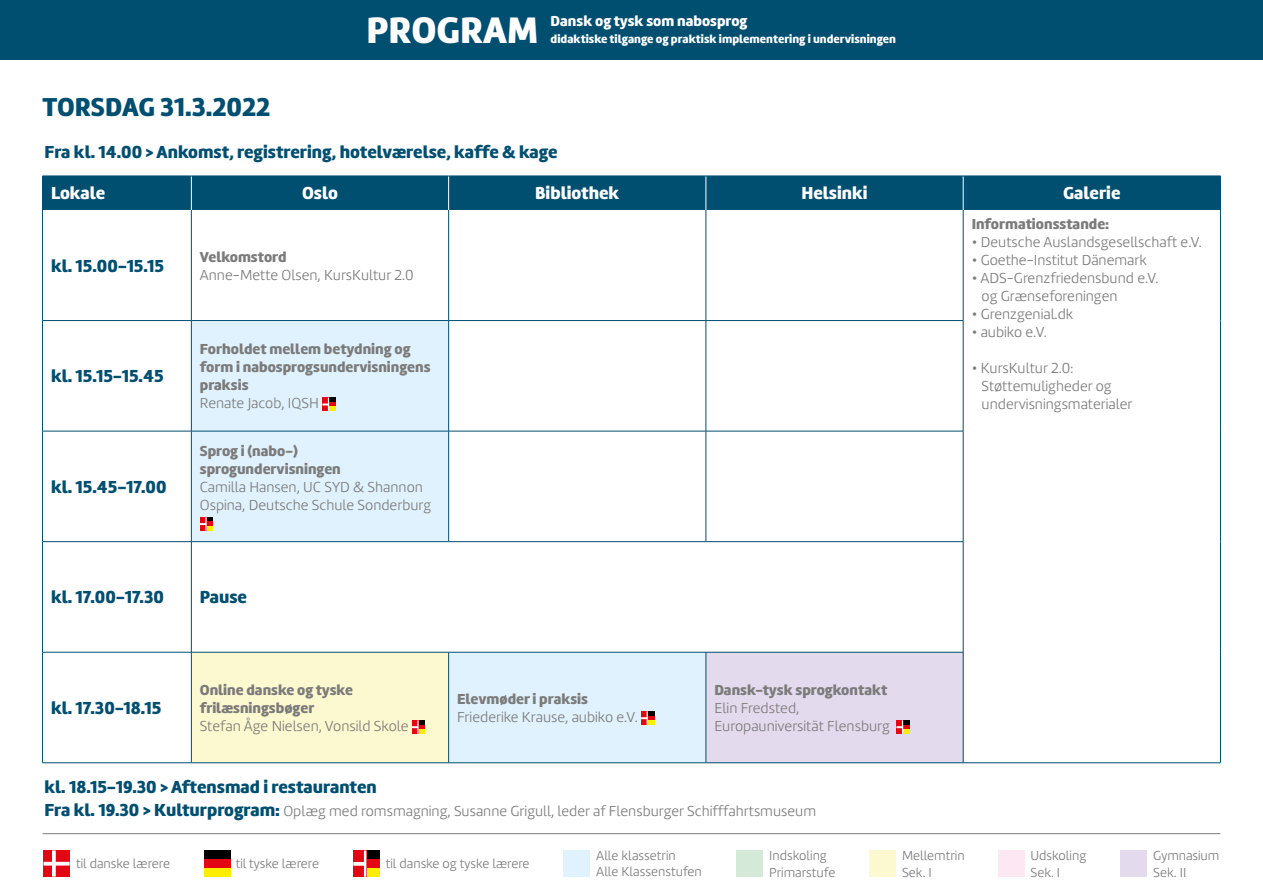
<style>
.page{position:relative;width:1263px;height:893px;background:#fff}
.page>*{position:absolute;margin:0;border:0;box-sizing:border-box;transform-origin:0 0}
.t1{font:900 38.25px "Marine";color:#fff}
.t2{font:900 26.85px "Marine";color:#004e70}
.t3{font:900 18px "Marine";color:#004e70}
.t4{font:900 18px "Marine";color:#fff}
.t5{font:300 15px/18px "Marine";color:#7c7b7b}
.t6{font:900 15px/18px "Marine";color:#7c7b7b}
.t7{font:900 15px "Marine";color:#fff}
.t8{font:300 13.5px/16.2px "Marine";color:#7c7b7b}
.t9{font:900 12px "Marine";color:#fff}
.s1{font-weight:900;font-size:18px;color:#004e70}
</style>
<div class="page">
<div style="left:43px;top:177px;width:1177px;height:33px;background:#004e70"></div>
<svg style="left:43px;top:210px;width:148px;height:552px"></svg>
<svg style="left:192px;top:321px;width:514px;height:441px"></svg>
<div style="left:191px;top:652px;width:258px;height:111px;background:#fcf8cf"></div>
<div style="left:706px;top:652px;width:257px;height:111px;background:#e3daed"></div>
<hr style="left:191px;top:210px;width:1px;height:110px;background:#004e70">
<hr style="left:448px;top:210px;width:1px;height:110px;background:#004e70">
<hr style="left:706px;top:210px;width:1px;height:110px;background:#004e70">
<hr style="left:963px;top:210px;width:1px;height:110px;background:#004e70">
<hr style="left:42px;top:320px;width:149px;height:1px;background:#004e70">
<hr style="left:191px;top:320px;width:258px;height:1px;background:#004e70">
<hr style="left:191px;top:321px;width:1px;height:110px;background:#004e70">
<hr style="left:449px;top:320px;width:257px;height:1px;background:#004e70">
<hr style="left:448px;top:321px;width:1px;height:110px;background:#004e70">
<hr style="left:706px;top:320px;width:257px;height:1px;background:#004e70">
<hr style="left:706px;top:321px;width:1px;height:110px;background:#004e70">
<hr style="left:963px;top:321px;width:1px;height:110px;background:#004e70">
<hr style="left:42px;top:431px;width:149px;height:1px;background:#004e70">
<hr style="left:191px;top:431px;width:258px;height:1px;background:#004e70">
<hr style="left:191px;top:431px;width:1px;height:110px;background:#004e70">
<hr style="left:449px;top:431px;width:257px;height:1px;background:#004e70">
<hr style="left:448px;top:431px;width:1px;height:110px;background:#004e70">
<hr style="left:706px;top:431px;width:257px;height:1px;background:#004e70">
<hr style="left:706px;top:431px;width:1px;height:110px;background:#004e70">
<hr style="left:963px;top:431px;width:1px;height:110px;background:#004e70">
<hr style="left:42px;top:541px;width:149px;height:1px;background:#004e70">
<hr style="left:191px;top:541px;width:258px;height:1px;background:#004e70">
<hr style="left:191px;top:542px;width:1px;height:110px;background:#004e70">
<hr style="left:449px;top:541px;width:257px;height:1px;background:#004e70">
<hr style="left:706px;top:541px;width:257px;height:1px;background:#004e70">
<hr style="left:963px;top:542px;width:1px;height:110px;background:#004e70">
<hr style="left:42px;top:652px;width:149px;height:1px;background:#004e70">
<hr style="left:191px;top:652px;width:258px;height:1px;background:#004e70">
<hr style="left:191px;top:652px;width:1px;height:111px;background:#004e70">
<hr style="left:449px;top:652px;width:257px;height:1px;background:#004e70">
<hr style="left:448px;top:652px;width:1px;height:111px;background:#004e70">
<hr style="left:706px;top:652px;width:257px;height:1px;background:#004e70">
<hr style="left:706px;top:652px;width:1px;height:111px;background:#004e70">
<hr style="left:963px;top:652px;width:1px;height:111px;background:#004e70">
<hr style="left:191px;top:176px;width:1px;height:34px;background:#fff">
<hr style="left:448px;top:176px;width:1px;height:34px;background:#fff">
<hr style="left:706px;top:176px;width:1px;height:34px;background:#fff">
<hr style="left:963px;top:176px;width:1px;height:34px;background:#fff">
<hr style="left:42px;top:176px;width:149px;height:1px;background:#004e70">
<hr style="left:42px;top:176px;width:1px;height:34px;background:#004e70">
<hr style="left:191px;top:176px;width:258px;height:1px;background:#004e70">
<hr style="left:449px;top:176px;width:257px;height:1px;background:#004e70">
<hr style="left:706px;top:176px;width:257px;height:1px;background:#004e70">
<hr style="left:963px;top:176px;width:258px;height:1px;background:#004e70">
<hr style="left:1220px;top:176px;width:1px;height:34px;background:#004e70">
<hr style="left:42px;top:210px;width:1px;height:110px;background:#004e70">
<hr style="left:1220px;top:210px;width:1px;height:111px;background:#004e70">
<hr style="left:1220px;top:321px;width:1px;height:110px;background:#004e70">
<hr style="left:1220px;top:431px;width:1px;height:111px;background:#004e70">
<hr style="left:1220px;top:542px;width:1px;height:110px;background:#004e70">
<hr style="left:1220px;top:652px;width:1px;height:111px;background:#004e70">
<hr style="left:963px;top:762px;width:258px;height:1px;background:#004e70">
<hr style="left:42px;top:321px;width:1px;height:110px;background:#004e70">
<hr style="left:42px;top:431px;width:1px;height:110px;background:#004e70">
<hr style="left:42px;top:542px;width:1px;height:110px;background:#004e70">
<hr style="left:42px;top:652px;width:1px;height:111px;background:#004e70">
<hr style="left:42px;top:762px;width:149px;height:1px;background:#004e70">
<hr style="left:191px;top:762px;width:258px;height:1px;background:#004e70">
<hr style="left:449px;top:762px;width:257px;height:1px;background:#004e70">
<hr style="left:706px;top:762px;width:257px;height:1px;background:#004e70">
<svg style="left:322px;top:398px;width:14px;height:13px"></svg>
<svg style="left:200px;top:517px;width:13px;height:14px"></svg>
<svg style="left:412px;top:720px;width:13px;height:14px"></svg>
<svg style="left:641px;top:711px;width:14px;height:14px"></svg>
<svg style="left:896px;top:720px;width:14px;height:14px"></svg>
<div style="left:0;top:0;width:1263px;height:60px;background:#004e70"></div>
<hr style="left:43px;top:833px;width:1177px;height:1px;background:#7c7b7b">
<div style="left:1121px;top:851px;width:26px;height:26px;background:#e3daed"></div>
<div style="left:998px;top:851px;width:26px;height:26px;background:#fce7f2"></div>
<div style="left:869px;top:851px;width:27px;height:26px;background:#fcf8cf"></div>
<div style="left:737px;top:851px;width:26px;height:26px;background:#d5e9d8"></div>
<div style="left:564px;top:850px;width:26px;height:26px;background:#dff2fd"></div>
<div style="left:366px;top:851px;width:13px;height:8px;background:#000"></div>
<div style="left:366px;top:859px;width:13px;height:9px;background:#e30613"></div>
<div style="left:366px;top:868px;width:13px;height:9px;background:#ffed00"></div>
<svg style="left:353px;top:851px;width:13px;height:26px"></svg>
<div style="left:204px;top:850px;width:26px;height:9px;background:#000"></div>
<div style="left:204px;top:859px;width:26px;height:9px;background:#e30613"></div>
<div style="left:204px;top:868px;width:26px;height:8px;background:#ffed00"></div>
<svg style="left:44px;top:850px;width:26px;height:26px"></svg>
<h1 class="t1" style="left:367px;top:5px;width:173px">PROGRAM</h1>
<p class="t7" style="left:551px;top:11px;width:198px">Dansk og tysk som nabosprog</p>
<p class="t9" style="left:551px;top:31px;width:347px">didaktiske tilgange og praktisk implementering i undervisningen</p>
<h2 class="t2" style="left:43px;top:90px;width:229px">TORSDAG 31.3.2022</h2>
<p class="t3" style="left:45px;top:140px;width:515px">Fra kl. 14.00 &gt; Ankomst, registrering, hotelværelse, kaffe &amp; kage</p>
<p class="t4" style="left:51px;top:182px;width:56px">Lokale</p>
<p class="t4" style="left:302px;top:182px;width:37px">Oslo</p>
<p class="t4" style="left:535px;top:182px;width:86px">Bibliothek</p>
<p class="t4" style="left:801px;top:182px;width:68px">Helsinki</p>
<p class="t4" style="left:1063px;top:182px;width:59px">Galerie</p>
<p class="t3" style="left:51px;top:254px;width:114px">kl. 15.00-15.15</p>
<p class="t3" style="left:51px;top:364px;width:114px">kl. 15.15-15.45</p>
<p class="t3" style="left:51px;top:475px;width:117px">kl. 15.45-17.00</p>
<p class="t6" style="left:200px;top:247px;width:88px">Velkomstord</p>
<p class="t5" style="left:200px;top:265px;width:215px">Anne-Mette Olsen, KursKultur 2.0</p>
<p class="t6" style="left:200px;top:340px;width:232px">Forholdet mellem betydning og form i nabosprogsundervisningens praksis</p>
<p class="t5" style="left:200px;top:394px;width:121px">Renate Jacob, IQSH</p>
<p class="t6" style="left:200px;top:442px;width:142px">Sprog i (nabo-) sprogundervisningen</p>
<p class="t5" style="left:200px;top:478px;width:233px">Camilla Hansen, UC SYD &amp; Shannon<br>Ospina, Deutsche Schule Sonderburg</p>
<p class="t3" style="left:51px;top:586px;width:114px">kl. 17.00-17.30</p>
<p class="t3" style="left:200px;top:586px;width:49px">Pause</p>
<p class="t6" style="left:972px;top:215px;width:139px">Informationsstande:</p>
<p class="t5" style="left:972px;top:233px;width:232px">• Deutsche Auslandsgesellschaft e.V.</p>
<p class="t5" style="left:972px;top:251px;width:177px">• Goethe-Institut Dänemark</p>
<p class="t5" style="left:981px;top:269px;width:179px;text-indent:-10px">• ADS-Grenzfriedensbund e.V. og Grænseforeningen</p>
<p class="t5" style="left:972px;top:305px;width:103px">• Grenzgenial.dk</p>
<p class="t5" style="left:972px;top:323px;width:77px">• aubiko e.V.</p>
<p class="t5" style="left:981px;top:359px;width:152px;text-indent:-10px">• KursKultur 2.0:<br>Støttemuligheder og undervisningsmaterialer</p>
<p class="t3" style="left:51px;top:696px;width:112px">kl. 17.30-18.15</p>
<p class="t6" style="left:200px;top:681px;width:155px">Online danske og tyske frilæsningsbøger</p>
<p class="t5" style="left:200px;top:717px;width:210px">Stefan Åge Nielsen, Vonsild Skole</p>
<p class="t6" style="left:457px;top:690px;width:132px">Elevmøder i praksis</p>
<p class="t5" style="left:457px;top:708px;width:182px">Friederike Krause, aubiko e.V.</p>
<p class="t6" style="left:714px;top:681px;width:174px">Dansk-tysk sprogkontakt</p>
<p class="t5" style="left:714px;top:699px;width:177px">Elin Fredsted,<br>Europauniversität Flensburg</p>
<p class="t3" style="left:45px;top:776px;width:334px">kl. 18.15-19.30 &gt; Aftensmad i restauranten</p>
<p class="t5" style="left:45px;top:802px;width:773px"><span class="s1">Fra kl. 19.30 &gt; Kulturprogram:</span> Oplæg med romsmagning, Susanne Grigull, leder af Flensburger Schifffahrtsmuseum</p>
<p class="t8" style="left:76px;top:856px;width:96px">til danske lærere</p>
<p class="t8" style="left:236px;top:856px;width:85px">til tyske lærere</p>
<p class="t8" style="left:386px;top:856px;width:145px">til danske og tyske lærere</p>
<p class="t8" style="left:596px;top:847px;width:107px">Alle klassetrin<br>Alle Klassenstufen</p>
<p class="t8" style="left:769px;top:848px;width:68px">Indskoling<br>Primarstufe</p>
<p class="t8" style="left:902px;top:848px;width:64px">Mellemtrin<br>Sek. I</p>
<p class="t8" style="left:1030px;top:848px;width:57px">Udskoling<br>Sek. I</p>
<p class="t8" style="left:1153px;top:848px;width:68px">Gymnasium<br>Sek. II</p>
</div>
